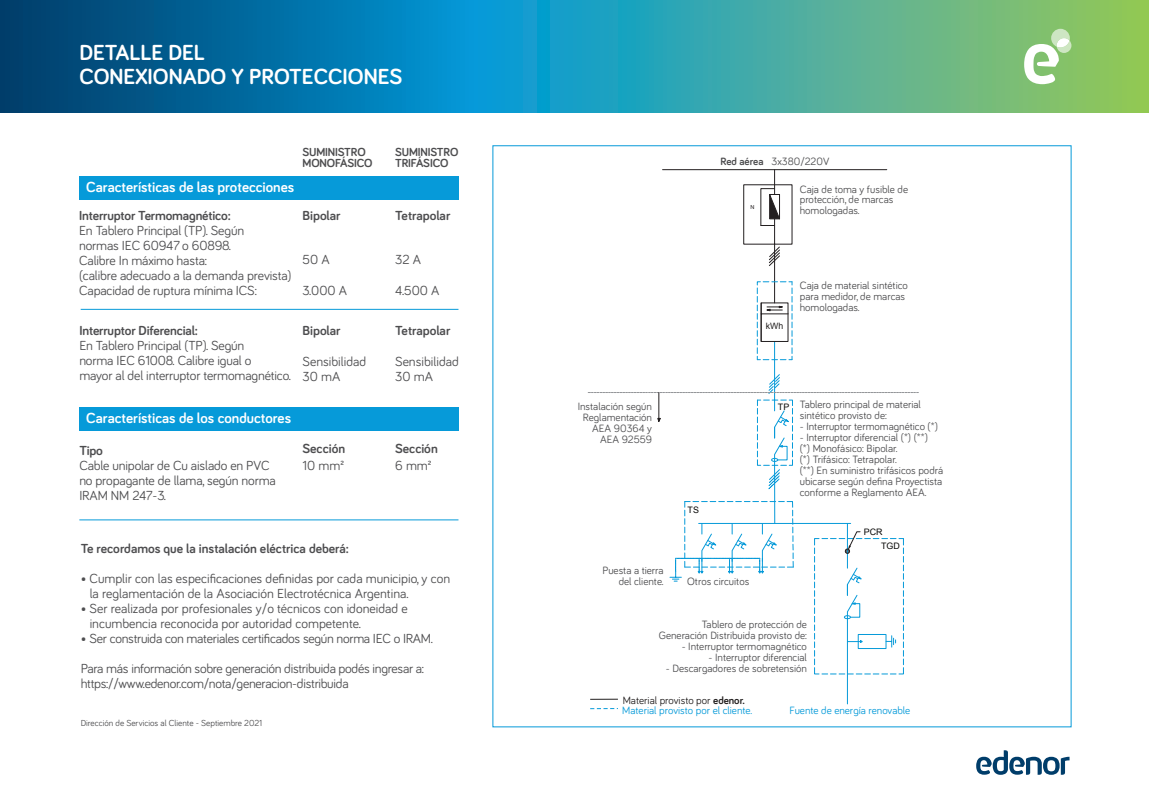
<style>
.page{position:relative;width:1149px;height:808px;background:#fff}
.page>*{position:absolute;margin:0;border:0;box-sizing:border-box;transform-origin:0 0}
.t1{font:700 22.5px/24.6px "Bariol";color:#fff}
.t2{font:700 15px "Bariol";color:#fff}
.t3{font:13.5px/15px "Bariol";letter-spacing:-.01em;color:#4d4d4f}
.t4{font:700 13.5px "Bariol";color:#4d4d4f}
.t5{font:700 12px/10.6px "Bariol";letter-spacing:-.01em;color:#4d4d4f}
.t6{font:10.95px/10.9px "Bariol";color:#4d4d4f}
.t7{font:10.95px/10.1px "Bariol";color:#069ad9}
.t8{font:9px "Bariol";color:#4d4d4f}
.t9{font:8.85px "Arial";color:#050504}
.t10{font:8.7px "Arial";color:#211e1e}
.t11{font:5.55px "Arial";color:#231f20}
.s1{font-weight:700}
.s2{color:#211e1e}
.s3{font-weight:700;color:#211e1e}
</style>
<div class="page">
<div style="left:743px;top:184px;width:49px;height:61px;border:1px solid #231f20"></div>
<svg style="left:0;top:0;width:1148px;height:113px;background:#2c919d"></svg>
<svg style="left:1023px;top:29px;width:48px;height:55px"></svg>
<svg style="left:976px;top:750px;width:93px;height:25px"></svg>
<div style="left:79px;top:407px;width:379px;height:24px;background:#069ad9"></div>
<div style="left:79px;top:176px;width:379px;height:24px;background:#069ad9"></div>
<hr style="left:81px;top:309px;width:377px;height:1px;background:#069ad9">
<hr style="left:79px;top:519px;width:379px;height:1px;background:#069ad9">
<svg style="left:590px;top:699px;width:27px;height:1px"></svg>
<svg style="left:590px;top:708px;width:27px;height:1px"></svg>
<hr style="left:773px;top:341px;width:1px;height:59px;background:#069ad9">
<hr style="left:773px;top:465px;width:2px;height:58px;background:#069ad9">
<hr style="left:773px;top:243px;width:1px;height:60px;background:#231f20">
<svg style="left:759px;top:170px;width:21px;height:97px"></svg>
<svg style="left:588px;top:373px;width:330px;height:117px"></svg>
<hr style="left:846px;top:660px;width:1px;height:44px;background:#069ad9">
<hr style="left:698px;top:523px;width:152px;height:1px;background:#069ad9">
<svg style="left:669px;top:501px;width:124px;height:81px"></svg>
<hr style="left:846px;top:523px;width:1px;height:34px;background:#069ad9">
<hr style="left:662px;top:169px;width:224px;height:1px;background:#231f20">
<svg style="left:756px;top:281px;width:36px;height:79px"></svg>
<svg style="left:814px;top:531px;width:90px;height:144px"></svg>
<h1 class="t1" style="left:79px;top:39px;width:324px">DETALLE DEL<br>CONEXIONADO Y PROTECCIONES</h1>
<p class="t2" style="left:86px;top:177px;width:209px">Características de las protecciones</p>
<p class="t4" style="left:79px;top:206px;width:153px">Interruptor Termomagnético:</p>
<p class="t3" style="left:79px;top:222px;width:214px">En Tablero Principal (TP). Según<br>normas IEC 60947 o 60898.<br>Calibre In máximo hasta:<br>(calibre adecuado a la demanda prevista)<br>Capacidad de ruptura mínima ICS:</p>
<p class="t4" style="left:79px;top:321px;width:120px">Interruptor Diferencial:</p>
<p class="t3" style="left:79px;top:338px;width:213px">En Tablero Principal (TP). Según<br>norma IEC 61008. Calibre igual o<br>mayor al del interruptor termomagnético.</p>
<p class="t2" style="left:86px;top:408px;width:206px">Características de los conductores</p>
<p class="t4" style="left:79px;top:441px;width:25px">Tipo</p>
<p class="t3" style="left:79px;top:457px;width:198px">Cable unipolar de Cu aislado en PVC no propagante de llama, según norma<br>IRAM NM 247-3.</p>
<p class="t5" style="left:302px;top:147px;width:72px">SUMINISTRO<br>MONOFÁSICO</p>
<p class="t5" style="left:395px;top:147px;width:65px">SUMINISTRO<br>TRIFÁSICO</p>
<p class="t6" style="left:720px;top:155px;width:110px"><span class="s1">Red aérea</span> 3x380/220V</p>
<p class="t6" style="left:799px;top:183px;width:110px">Caja de toma y fusible de protección, de marcas homologadas.</p>
<p class="t11" style="left:750px;top:203px;width:5px">N</p>
<p class="t4" style="left:302px;top:206px;width:40px">Bipolar</p>
<p class="t4" style="left:395px;top:206px;width:57px">Tetrapolar</p>
<p class="t3" style="left:302px;top:252px;width:29px">50 A</p>
<p class="t3" style="left:395px;top:252px;width:27px">32 A</p>
<p class="t3" style="left:302px;top:283px;width:46px">3.000 A</p>
<p class="t3" style="left:395px;top:283px;width:46px">4.500 A</p>
<p class="t4" style="left:302px;top:321px;width:40px">Bipolar</p>
<p class="t4" style="left:395px;top:321px;width:57px">Tetrapolar</p>
<p class="t3" style="left:302px;top:353px;width:65px">Sensibilidad<br>30 mA</p>
<p class="t3" style="left:395px;top:353px;width:65px">Sensibilidad<br>30 mA</p>
<p class="t4" style="left:302px;top:440px;width:44px">Sección</p>
<p class="t3" style="left:302px;top:457px;width:43px">10 mm2</p>
<p class="t4" style="left:395px;top:440px;width:44px">Sección</p>
<p class="t3" style="left:395px;top:457px;width:38px">6 mm2</p>
<p class="t6" style="left:577px;top:400px;width:76px;text-align:right">Instalación según<br>Reglamentación<br>AEA 90364 y<br>AEA 92559</p>
<p class="t9" style="left:687px;top:504px;width:13px">TS</p>
<p class="t10" style="left:765px;top:320px;width:19px">kWh</p>
<p class="t6" style="left:799px;top:280px;width:110px">Caja de material sintético para medidor, de marcas homologadas.</p>
<p class="t9" style="left:777px;top:401px;width:13px">TP</p>
<p class="t6" style="left:799px;top:399px;width:123px">Tablero principal de material sintético provisto de:</p>
<p class="t6" style="left:799px;top:420px;width:140px">- Interruptor termomagnético (*)</p>
<p class="t6" style="left:799px;top:431px;width:145px">- Interruptor diferencial (*) (**)<br>(*) Monofásico: Bipolar.<br>(*) Trifásico: Tetrapolar.<br>(**) En suministro trifásicos podrá ubicarse según defina Proyectista conforme a Reglamento AEA.</p>
<p class="t9" style="left:863px;top:526px;width:20px">PCR</p>
<p class="t4" style="left:81px;top:539px;width:269px">Te recordamos que la instalación eléctrica deberá:</p>
<p class="t3" style="left:90px;top:570px;width:362px;text-indent:-9px">• Cumplir con las especificaciones definidas por cada municipio, y con la reglamentación de la Asociación Electrotécnica Argentina.</p>
<p class="t3" style="left:90px;top:600px;width:319px;text-indent:-9px">• Ser realizada por profesionales y/o técnicos con idoneidad e incumbencia reconocida por autoridad competente.</p>
<p class="t3" style="left:81px;top:630px;width:354px">• Ser construida con materiales certificados según norma IEC o IRAM.</p>
<p class="t3" style="left:81px;top:660px;width:345px">Para más información sobre generación distribuida podés ingresar a: https://www.edenor.com/nota/generacion-distribuida</p>
<p class="t8" style="left:81px;top:717px;width:183px">Dirección de Servicios al Cliente - Septiembre 2021</p>
<p class="t6" style="left:602px;top:564px;width:63px;text-align:right">Puesta a tierra del cliente.</p>
<p class="t6" style="left:687px;top:575px;width:64px">Otros circuitos</p>
<p class="t6" style="left:658px;top:619px;width:150px;text-align:right">Tablero de protección de<br>Generación Distribuida provisto de:</p>
<p class="t6" style="left:681px;top:640px;width:127px">- Interruptor termomagnético</p>
<p class="t6" style="left:708px;top:651px;width:100px">- Interruptor diferencial</p>
<p class="t6" style="left:665px;top:662px;width:143px">- Descargadores de sobretensión</p>
<p class="t9" style="left:880px;top:540px;width:20px">TGD</p>
<p class="t7" style="left:622px;top:695px;width:131px"><span class="s2">Material provisto por</span> <span class="s3">edenor.<br></span>Material provisto por el cliente.</p>
<p class="t7" style="left:789px;top:705px;width:122px">Fuente de energía renovable</p>
</div>
